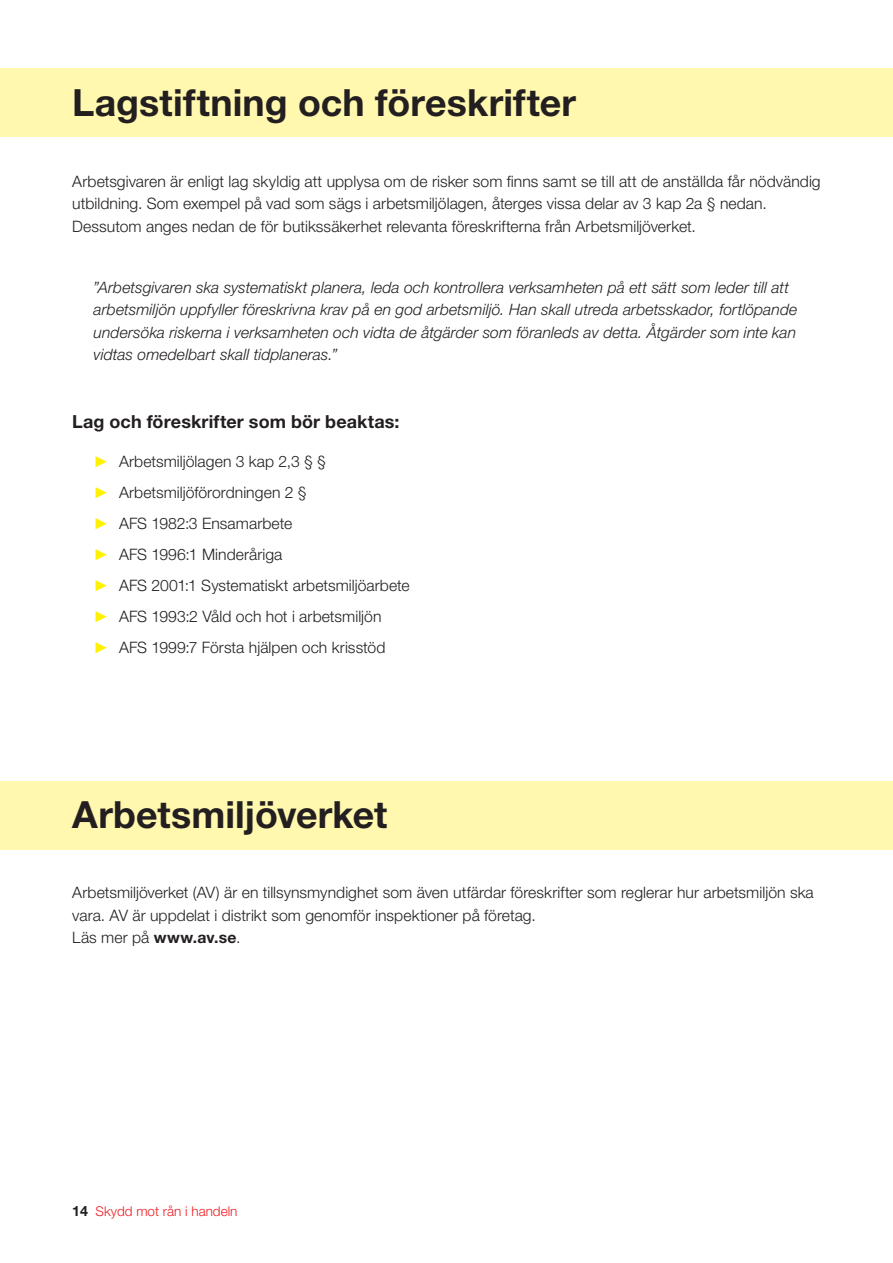
<style>
.page{position:relative;width:893px;height:1263px;background:#fff}
.page>*{position:absolute;margin:0;border:0;box-sizing:border-box;transform-origin:0 0}
.Rubrik{font:700 37.5px "Helvetica Neue LT Std";letter-spacing:.005em;color:#231f20}
.Mellanrubrik_2{font:700 18px "Helvetica Neue LT Std";letter-spacing:.005em;color:#231f20}
.Brödtext{font:300 15.75px/22.5px "Helvetica Neue LT Std";letter-spacing:.005em;color:#231f20}
.Citat{font:italic 300 15.75px/22.5px "Helvetica Neue LT Std";letter-spacing:.005em;color:#231f20}
.t1{font:300 13.5px "Helvetica Neue LT Std";color:#ee1d23}
.s1{font-family:"Times New Roman";font-weight:400;color:#fff101}
.s2{font-weight:700}
.s3{font-weight:700;font-size:14.25px;color:#231f20}
</style>
<div class="page">
<div style="left:0;top:68px;width:893px;height:68px;background:#fff8ae"></div>
<div style="left:0;top:782px;width:893px;height:68px;background:#fff8ae"></div>
<p class="Rubrik" style="left:72px;top:80px;width:505px">Lagstiftning och föreskrifter</p>
<p class="Brödtext" style="left:72px;top:169px;width:750px">Arbetsgivaren är enligt lag skyldig att upplysa om de risker som finns samt se till att de anställda får nödvändig utbildning. Som exempel på vad som sägs i arbetsmiljölagen, återges vissa delar av 3 kap 2a § nedan.<br>Dessutom anges nedan de för butikssäkerhet relevanta föreskrifterna från Arbetsmiljöverket.</p>
<p class="Citat" style="left:94px;top:275px;width:705px">”Arbetsgivaren ska systematiskt planera, leda och kontrollera verksamheten på ett sätt som leder till att arbetsmiljön uppfyller föreskrivna krav på en god arbetsmiljö. Han skall utreda arbetsskador, fortlöpande undersöka riskerna i verksamheten och vidta de åtgärder som föranleds av detta. Åtgärder som inte kan vidtas omedelbart skall tidplaneras.”</p>
<p class="Mellanrubrik_2" style="left:72px;top:410px;width:329px">Lag och föreskrifter som bör beaktas:</p>
<p class="Brödtext" style="left:94px;top:450px;width:234px"><span class="s1">►</span> Arbetsmiljölagen 3 kap 2,3 § §</p>
<p class="Brödtext" style="left:94px;top:481px;width:215px"><span class="s1">►</span> Arbetsmiljöförordningen 2 §</p>
<p class="Brödtext" style="left:94px;top:512px;width:200px"><span class="s1">►</span> AFS 1982:3 Ensamarbete</p>
<p class="Brödtext" style="left:94px;top:543px;width:190px"><span class="s1">►</span> AFS 1996:1 Minderåriga</p>
<p class="Brödtext" style="left:94px;top:574px;width:318px"><span class="s1">►</span> AFS 2001:1 Systematiskt arbetsmiljöarbete</p>
<p class="Brödtext" style="left:94px;top:605px;width:289px"><span class="s1">►</span> AFS 1993:2 Våld och hot i arbetsmiljön</p>
<p class="Brödtext" style="left:94px;top:636px;width:293px"><span class="s1">►</span> AFS 1999:7 Första hjälpen och krisstöd</p>
<p class="Rubrik" style="left:72px;top:791px;width:317px">Arbetsmiljöverket</p>
<p class="Brödtext" style="left:72px;top:881px;width:743px">Arbetsmiljöverket (AV) är en tillsynsmyndighet som även utfärdar föreskrifter som reglerar hur arbetsmiljön ska vara. AV är uppdelat i distrikt som genomför inspektioner på företag.<br>Läs mer på <span class="s2">www.av.se</span>.</p>
<p class="t1" style="left:72px;top:1203px;width:167px"><span class="s3">14</span> Skydd mot rån i handeln</p>
</div>
